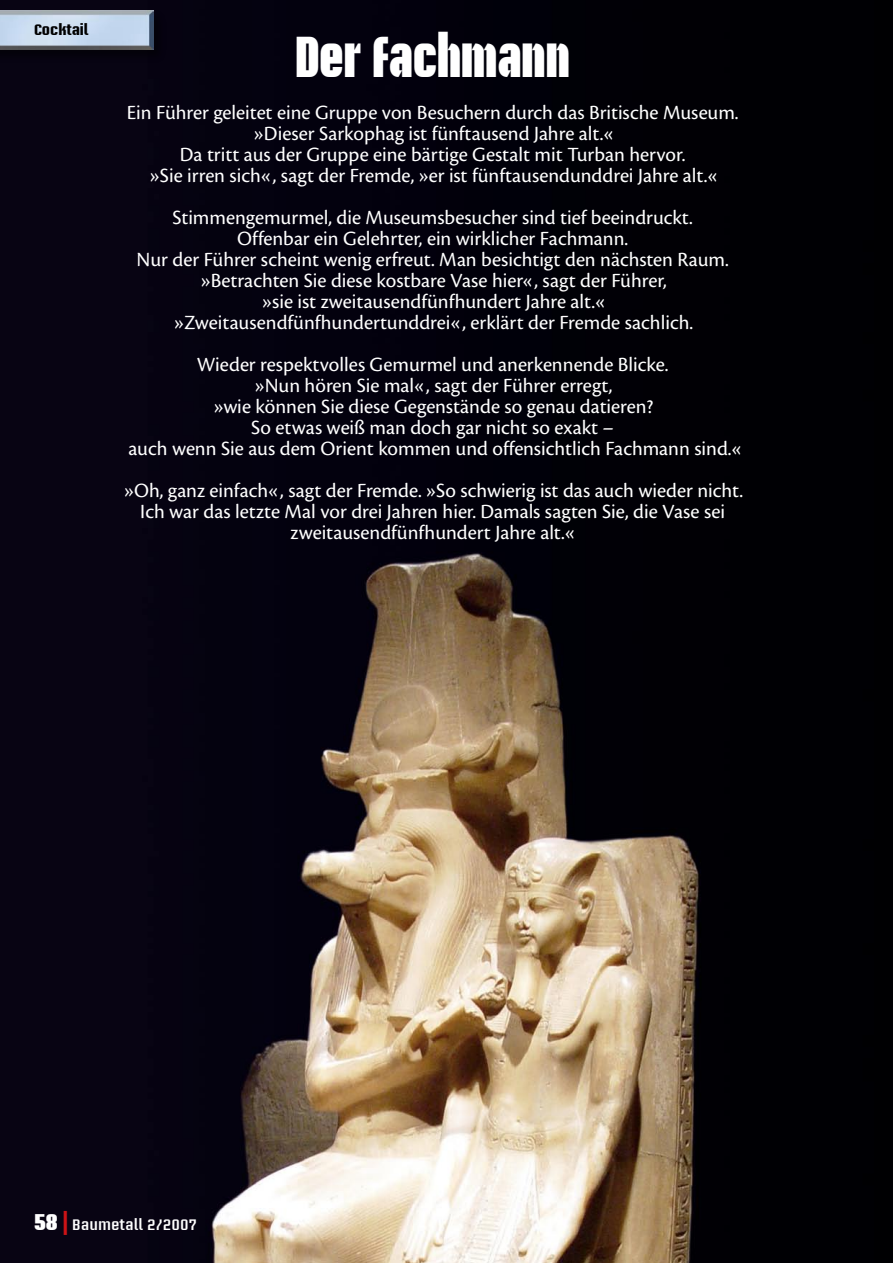
<style>
.page{position:relative;width:893px;height:1263px;background:#fff}
.page>*{position:absolute;margin:0;border:0;box-sizing:border-box;transform-origin:0 0}
.t1{font:900 57px "Briem Akademi Std";color:#fff;scale:.8 1}
.t2{font:21px/21px "Cronos Pro";color:#fff;text-align:center}
.t3{font:600 15px "Briem Akademi Std";color:#fff}
.t4{font:700 15px "Briem Akademi Std";color:#000}
.s1{font-weight:900;font-size:22.5px}
.s2{font-size:24px;color:#cd1316}
</style>
<div class="page">
<img style="left:0;top:0;width:893px;height:1263px">
<div style="left:0;top:9px;width:168px;height:54px;background:#000;opacity:.5"></div>
<img style="left:0;top:11px;width:153px;height:38px">
<p class="t4" style="left:34px;top:22px;width:56px">Cocktail</p>
<h1 class="t1" style="left:295px;top:25px;width:344px">Der Fachmann</h1>
<p class="t2" style="left:127px;top:102px;width:613px">Ein Führer geleitet eine Gruppe von Besuchern durch das Britische Museum. »Dieser Sarkophag ist fünftausend Jahre alt.«<br>Da tritt aus der Gruppe eine bärtige Gestalt mit Turban hervor.<br>»Sie irren sich«, sagt der Fremde, »er ist fünftausendunddrei Jahre alt.«</p>
<p class="t2" style="left:137px;top:207px;width:594px">Stimmengemurmel, die Museumsbesucher sind tief beeindruckt.<br>Offenbar ein Gelehrter, ein wirklicher Fachmann.<br>Nur der Führer scheint wenig erfreut. Man besichtigt den nächsten Raum. »Betrachten Sie diese kostbare Vase hier«, sagt der Führer,<br>»sie ist zweitausendfünfhundert Jahre alt.« »Zweitausendfünfhundertunddrei«, erklärt der Fremde sachlich.</p>
<p class="t2" style="left:128px;top:354px;width:617px">Wieder respektvolles Gemurmel und anerkennende Blicke.<br>»Nun hören Sie mal«, sagt der Führer erregt,<br>»wie können Sie diese Gegenstände so genau datieren?<br>So etwas weiß man doch gar nicht so exakt –<br>auch wenn Sie aus dem Orient kommen und offensichtlich Fachmann sind.«</p>
<p class="t2" style="left:122px;top:480px;width:623px">»Oh, ganz einfach«, sagt der Fremde. »So schwierig ist das auch wieder nicht.<br>Ich war das letzte Mal vor drei Jahren hier. Damals sagten Sie, die Vase sei zweitausendfünfhundert Jahre alt.«</p>
<p class="t3" style="left:34px;top:1216px;width:165px"><span class="s1">58</span> <span class="s2">|</span> Baumetall 2/2007</p>
</div>
